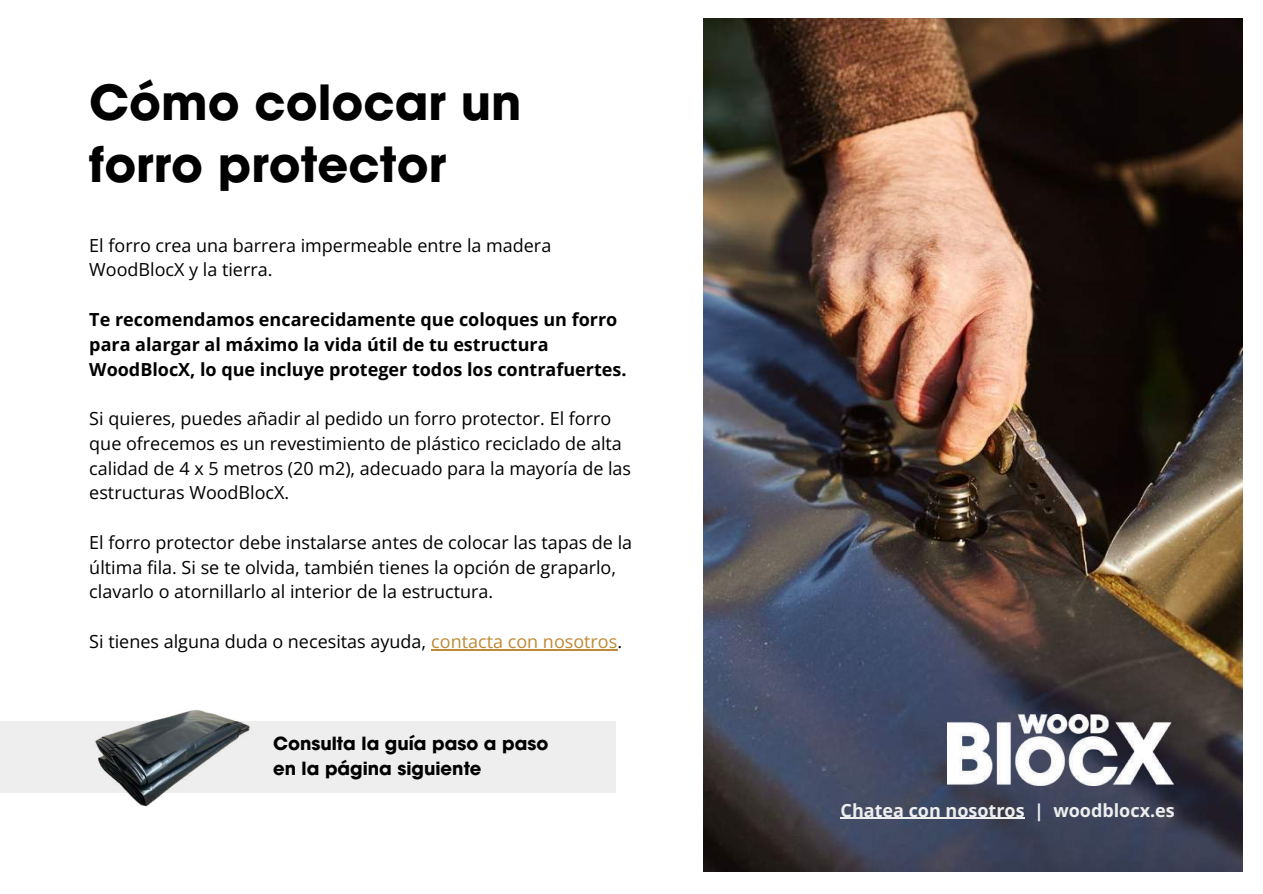
<style>
.page{position:relative;width:1263px;height:894px;background:#fff}
.page>*{position:absolute;margin:0;border:0;box-sizing:border-box;transform-origin:0 0}
.t1{font:700 48px/61.8px "Avant Garde";color:#000}
.t2{font:18px/24.8px "Open Sans";color:#000}
.t3{font:700 18px/24.8px "Open Sans";color:#000}
.t4{font:700 18px/24.8px "Avant Garde";color:#000}
.t5{font:700 18px "Open Sans";color:#eee}
.s1{color:#be8a36}
</style>
<div class="page">
<div style="left:0;top:721px;width:615px;height:71px;background:#eee"></div>
<img style="left:704px;top:18px;width:539px;height:853px">
<img style="left:74px;top:710px;width:197px;height:97px">
<img style="left:947px;top:714px;width:226px;height:71px">
<hr style="left:431px;top:649px;width:186px;height:1px;background:#be8a36">
<hr style="left:840px;top:817px;width:185px;height:1px;background:#eee">
<h1 class="t1" style="left:89px;top:71px;width:434px">Cómo colocar un forro protector</h1>
<p class="t2" style="left:89px;top:232px;width:463px">El forro crea una barrera impermeable entre la madera<br>WoodBlocX y la tierra.</p>
<p class="t3" style="left:89px;top:306px;width:539px">Te recomendamos encarecidamente que coloques un forro para alargar al máximo la vida útil de tu estructura<br>WoodBlocX, lo que incluye proteger todos los contrafuertes.</p>
<p class="t2" style="left:89px;top:405px;width:543px">Si quieres, puedes añadir al pedido un forro protector. El forro que ofrecemos es un revestimiento de plástico reciclado de alta calidad de 4 x 5 metros (20 m2), adecuado para la mayoría de las estructuras WoodBlocX.</p>
<p class="t2" style="left:89px;top:529px;width:544px">El forro protector debe instalarse antes de colocar las tapas de la última fila. Si se te olvida, también tienes la opción de graparlo, clavarlo o atornillarlo al interior de la estructura.</p>
<p class="t2" style="left:89px;top:628px;width:534px">Si tienes alguna duda o necesitas ayuda, <span class="s1">contacta con nosotros</span>.</p>
<p class="t4" style="left:273px;top:731px;width:277px">Consulta la guía paso a paso en la página siguiente</p>
<p class="t5" style="left:840px;top:797px;width:336px">Chatea con nosotros | woodblocx.es</p>
</div>
